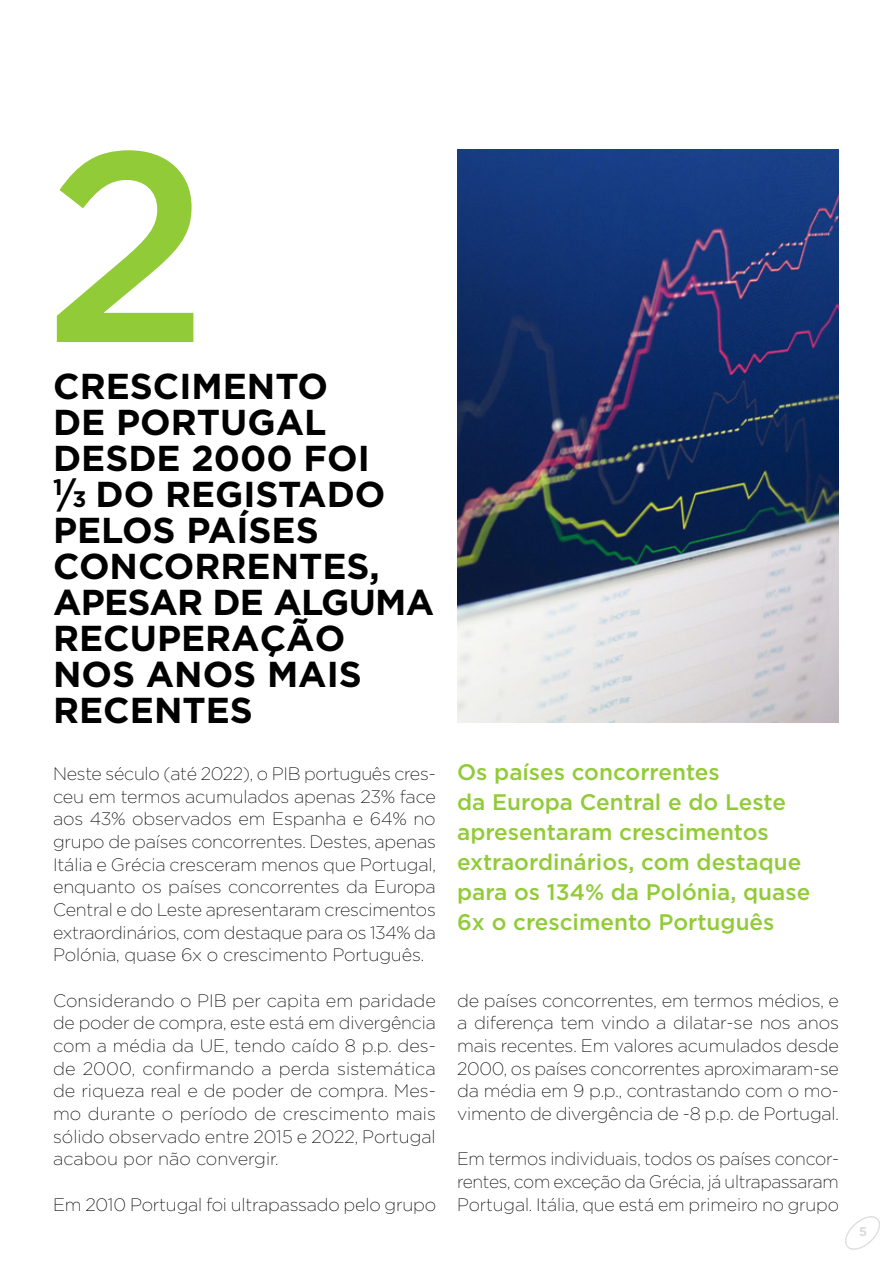
<style>
.page{position:relative;width:893px;height:1263px;background:#fff}
.page>*{position:absolute;margin:0;border:0;box-sizing:border-box;transform-origin:0 0}
.t1{font:500 270px "Gotham";color:#91cb37}
.t2{font:700 36px/36px "Gotham";color:#000}
.t3{font:500 22.5px/30px "Gotham";color:#91cb37}
.t4{font:200 18px/22.6px "Gotham";letter-spacing:-.01em;color:#000;text-align:justify}
.t5{font:500 12.45px "Gotham";color:#ddd}
.s1{font-weight:500}
.s2{font-size:22.5px}
</style>
<div class="page">
<svg style="left:845px;top:1216px;width:35px;height:34px"></svg>
<img style="left:457px;top:150px;width:382px;height:573px">
<h1 class="t1" style="left:44px;top:93px;width:167px">2</h1>
<h2 class="t2" style="left:53px;top:367px;width:383px">CRESCIMENTO<br>DE PORTUGAL<br>DESDE 2000 FOI<br><sup>1</sup><span class="s1">/</span><span class="s2">3</span> DO REGISTADO<br>PELOS PAÍSES<br>CONCORRENTES,<br>APESAR DE ALGUMA<br>RECUPERAÇÃO<br>NOS ANOS MAIS<br>RECENTES</h2>
<p class="t4" style="left:53px;top:762px;width:384px">Neste século (até 2022), o PIB português cres&shy;ceu em termos acumulados apenas 23% face aos 43% observados em Espanha e 64% no grupo de países concorrentes. Destes, apenas Itália e Grécia cresceram menos que Portugal, enquanto os países concorrentes da Europa Central e do Leste apresentaram crescimentos extraordinários, com destaque para os 134% da Polónia, quase 6x o crescimento Português.</p>
<p class="t4" style="left:53px;top:989px;width:384px">Considerando o PIB per capita em paridade de poder de compra, este está em divergência com a média da UE, tendo caído 8 p.p. des&shy;de 2000, confirmando a perda sistemática de riqueza real e de poder de compra. Mes&shy;mo durante o período de crescimento mais sólido observado entre 2015 e 2022, Portugal acabou por não convergir.</p>
<p class="t4" style="left:53px;top:1193px;width:384px">Em 2010 Portugal foi ultrapassado pelo grupo</p>
<p class="t3" style="left:457px;top:757px;width:355px">Os países concorrentes<br>da Europa Central e do Leste apresentaram crescimentos extraordinários, com destaque para os 134% da Polónia, quase<br>6x o crescimento Português</p>
<p class="t4" style="left:457px;top:989px;width:383px">de países concorrentes, em termos médios, e a diferença tem vindo a dilatar-se nos anos mais recentes. Em valores acumulados desde 2000, os países concorrentes aproximaram-se da média em 9 p.p., contrastando com o mo&shy;vimento de divergência de -8 p.p. de Portugal.</p>
<p class="t4" style="left:457px;top:1147px;width:383px">Em termos individuais, todos os países concor&shy;rentes, com exceção da Grécia, já ultrapassaram Portugal. Itália, que está em primeiro no grupo</p>
<p class="t5" style="left:859px;top:1225px;width:9px">5</p>
</div>
